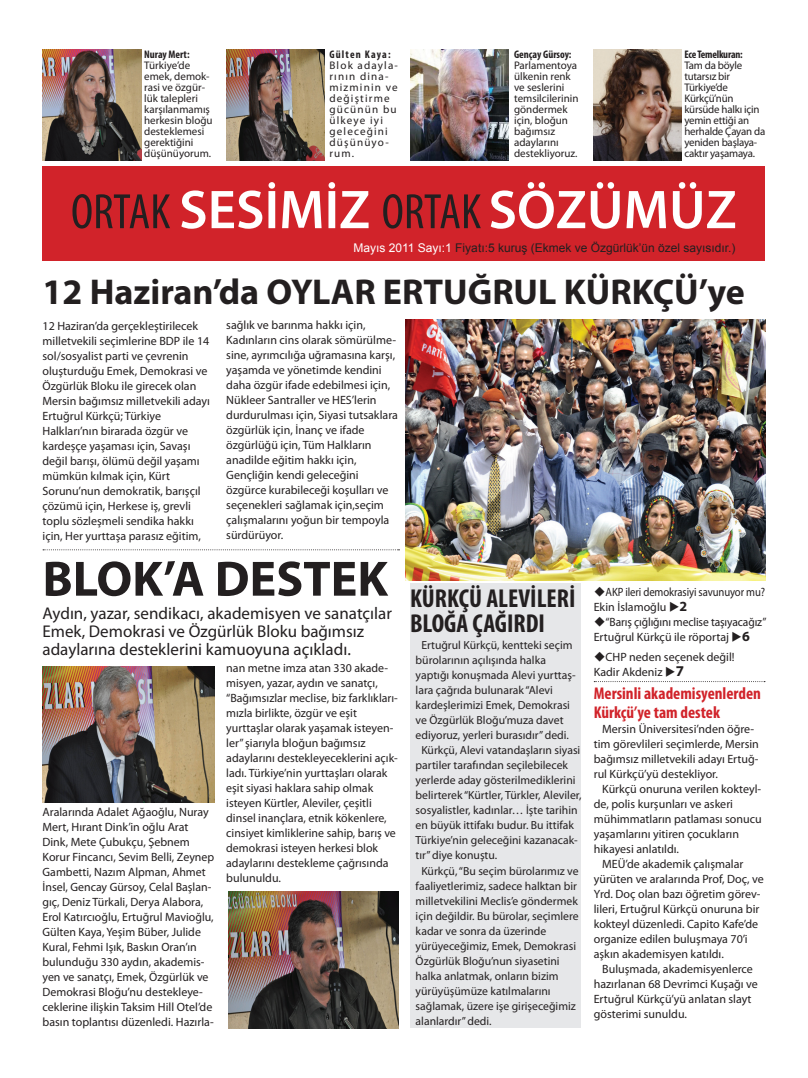
<style>
.page{position:relative;width:808px;height:1078px;background:#fff}
.page>*{position:absolute;margin:0;border:0;box-sizing:border-box;transform-origin:0 0}
.t1{font:600 55px "Myriad Pro";color:#fff}
.t2{font:700 50px "Myriad Pro";color:#231f20}
.t3{font:700 36px "Myriad Pro";color:#231f20}
.t4{font:700 condensed 26px/25px "Myriad Pro";color:#231f20}
.t5{font:17px/18px "Myriad Pro";color:#231f20}
.t6{font:700 condensed 17px/19px "Myriad Pro";color:#d1232a}
.t7{font:12px/15px "Myriad Pro";color:#231f20}
.t8{font:12px "Arial";color:#231f20}
.t9{font:12px/15px "Myriad Pro";color:#231f20;scale:.96 1}
.t10{font:12px/15px "Myriad Pro";color:#231f20;scale:.89 1}
.t11{font:11.7px "Myriad Pro";color:#231f20}
.t12{font:11px/11px "Myriad Pro";color:#231f20}
.t13{font:11px/11px "Myriad Pro";letter-spacing:-.02em;color:#231f20}
.t14{font:11px/11px "Myriad Pro";letter-spacing:.105em;color:#231f20}
.t15{font:700 condensed 11px "Myriad Pro";color:#231f20}
.t16{font:700 condensed 11px "Myriad Pro";letter-spacing:-.02em;color:#231f20}
.t17{font:700 condensed 11px "Myriad Pro";letter-spacing:.105em;color:#231f20}
.s1{font-weight:400;font-stretch:condensed;font-size:50px;color:#231f20}
.s2{color:#fff}
.s3{font-weight:700;font-size:14px}
.s4{font-weight:700;font-size:15px}
</style>
<div class="page">
<div style="left:410px;top:582px;width:171px;height:445px;background:#e6e7e9"></div>
<div style="left:42px;top:166px;width:723px;height:95px;background:#d1232a"></div>
<img style="left:405px;top:319px;width:360px;height:261px">
<img style="left:43px;top:50px;width:98px;height:111px">
<img style="left:226px;top:50px;width:99px;height:111px">
<img style="left:410px;top:50px;width:98px;height:111px">
<img style="left:594px;top:50px;width:87px;height:111px">
<img style="left:43px;top:666px;width:171px;height:136px">
<img style="left:228px;top:891px;width:170px;height:137px">
<svg style="left:43px;top:549px;width:356px;height:1px"></svg>
<svg style="left:594px;top:681px;width:171px;height:1px"></svg>
<p class="t15" style="left:144px;top:47px;width:47px">Nuray Mert:</p>
<p class="t12" style="left:144px;top:59px;width:70px">Türkiye’de emek, demok&shy;rasi ve özgür&shy;lük talepleri karşılanmamış herkesin bloğu desteklemesi gerektiğini düşünüyorum.</p>
<p class="t17" style="left:329px;top:47px;width:63px">Gülten Kaya:</p>
<p class="t14" style="left:329px;top:59px;width:70px">Blok adayla&shy;rının dina&shy;mizminin ve değiştirme gücünün bu ülkeye iyi geleceğini düşünüyo&shy;rum.</p>
<p class="t15" style="left:514px;top:47px;width:59px">Gençay Gürsoy:</p>
<p class="t12" style="left:514px;top:59px;width:66px">Parlamentoya ülkenin renk ve seslerini temsilcilerinin göndermek için, bloğun bağımsız adaylarını destekliyoruz.</p>
<p class="t16" style="left:684px;top:47px;width:60px">Ece Temelkuran:</p>
<p class="t13" style="left:684px;top:59px;width:82px">Tam da böyle tutarsız bir<br>Türkiye’de<br>Kürkçü’nün kürsüde halkı için yemin ettiği an herhalde Çayan da yeniden başlaya&shy;caktır yaşamaya.</p>
<h1 class="t1" style="left:71px;top:175px;width:667px"><span class="s1">ORTAK</span> SESİMİZ <span class="s1">ORTAK</span> SÖZÜMÜZ</h1>
<p class="t8" style="left:353px;top:240px;width:383px"><span class="s2">Mayıs 2011 Sayı:1</span> Fiyatı:5 kuruş (Ekmek ve Özgürlük’ün özel sayısıdır.)</p>
<h3 class="t3" style="left:43px;top:268px;width:704px">12 Haziran’da OYLAR ERTUĞRUL KÜRKÇÜ’ye</h3>
<p class="t7" style="left:43px;top:318px;width:169px">12 Haziran’da gerçekleştirilecek milletvekili seçimlerine BDP ile 14 sol/sosyalist parti ve çevrenin oluşturduğu Emek, Demokrasi ve<br>Özgürlük Bloku ile girecek olan<br>Mersin bağımsız milletvekili adayı<br>Ertuğrul Kürkçü; Türkiye<br>Halkları’nın birarada özgür ve kardeşçe yaşaması için, Savaşı değil barışı, ölümü değil yaşamı mümkün kılmak için, Kürt<br>Sorunu’nun demokratik, barışçıl çözümü için, Herkese iş, grevli toplu sözleşmeli sendika hakkı için, Her yurttaşa parasız eğitim,</p>
<p class="t7" style="left:226px;top:317px;width:173px">sağlık ve barınma hakkı için,<br>Kadınların cins olarak sömürülme&shy;sine, ayrımcılığa uğramasına karşı, yaşamda ve yönetimde kendini daha özgür ifade edebilmesi için,<br>Nükleer Santraller ve HES’lerin durdurulması için, Siyasi tutsaklara özgürlük için, İnanç ve ifade özgürlüğü için, Tüm Halkların anadilde eğitim hakkı için,<br>Gençliğin kendi geleceğini özgürce kurabileceği koşulları ve seçenekleri sağlamak için,seçim çalışmalarını yoğun bir tempoyla sürdürüyor.</p>
<h2 class="t2" style="left:43px;top:546px;width:347px">BLOK’A DESTEK</h2>
<h3 class="t5" style="left:43px;top:603px;width:351px">Aydın, yazar, sendikacı, akademisyen ve sanatçılar<br>Emek, Demokrasi ve Özgürlük Bloku bağımsız adaylarına desteklerini kamuoyuna açıkladı.</h3>
<p class="t7" style="left:43px;top:804px;width:173px">Aralarında Adalet Ağaoğlu, Nuray Mert, Hırant Dink’in oğlu Arat Dink, Mete Çubukçu, Şebnem Korur Fincancı, Sevim Belli, Zeynep Gambetti, Nazım Alpman, Ahmet İnsel, Gencay Gürsoy, Celal Başlan&shy;gıç, Deniz Türkali, Derya Alabora, Erol Katırcıoğlu, Ertuğrul Mavioğlu, Gülten Kaya, Yeşim Büber, Julide Kural, Fehmi Işık, Baskın Oran’ın bulunduğu 330 aydın, akademis&shy;yen ve sanatçı, Emek, Özgürlük ve Demokrasi Bloğu’nu destekleye&shy;ceklerine ilişkin Taksim Hill Otel’de basın toplantısı düzenledi. Hazırla-</p>
<p class="t7" style="left:226px;top:660px;width:173px">nan metne imza atan 330 akade&shy;misyen, yazar, aydın ve sanatçı, “Bağımsızlar meclise, biz farklıkları&shy;mızla birlikte, özgür ve eşit yurttaşlar olarak yaşamak isteyen&shy;ler” şiarıyla bloğun bağımsız adaylarını destekleyeceklerini açık&shy;ladı. Türkiye’nin yurttaşları olarak eşit siyasi haklara sahip olmak isteyen Kürtler, Aleviler, çeşitli dinsel inançlara, etnik kökenlere, cinsiyet kimliklerine sahip, barış ve demokrasi isteyen herkesi blok adaylarını destekleme çağrısında bulunuldu.</p>
<h3 class="t4" style="left:410px;top:585px;width:167px">KÜRKÇÜ ALEVİLERİ<br>BLOĞA ÇAĞIRDI</h3>
<p class="t11" style="left:421px;top:638px;width:153px">Ertuğrul Kürkçü, kentteki seçim</p>
<p class="t11" style="left:416px;top:653px;width:132px">bürolarının açılışında halka</p>
<p class="t11" style="left:416px;top:668px;width:161px">yaptığı konuşmada Alevi yurttaş-</p>
<p class="t11" style="left:416px;top:683px;width:139px">lara çağrıda bulunarak “Alevi</p>
<p class="t11" style="left:416px;top:698px;width:156px">kardeşlerimizi Emek, Demokrasi</p>
<p class="t11" style="left:416px;top:713px;width:149px">ve Özgürlük Bloğu’muza davet</p>
<p class="t11" style="left:416px;top:728px;width:155px">ediyoruz, yerleri burasıdır” dedi.</p>
<p class="t11" style="left:421px;top:743px;width:161px">Kürkçü, Alevi vatandaşların siyasi</p>
<p class="t11" style="left:416px;top:758px;width:154px">partiler tarafından seçilebilecek</p>
<p class="t11" style="left:416px;top:773px;width:161px">yerlerde aday gösterilmediklerini</p>
<p class="t11" style="left:416px;top:788px;width:167px">belirterek “Kürtler, Türkler, Aleviler,</p>
<p class="t11" style="left:416px;top:803px;width:163px">sosyalistler, kadınlar… İşte tarihin</p>
<p class="t11" style="left:416px;top:818px;width:160px">en büyük ittifakı budur. Bu ittifak</p>
<p class="t11" style="left:416px;top:833px;width:164px">Türkiye’nin geleceğini kazanacak-</p>
<p class="t11" style="left:416px;top:848px;width:83px">tır” diye konuştu.</p>
<p class="t11" style="left:421px;top:863px;width:159px">Kürkçü, “Bu seçim bürolarımız ve</p>
<p class="t11" style="left:416px;top:878px;width:163px">faaliyetlerimiz, sadece halktan bir</p>
<p class="t11" style="left:416px;top:893px;width:164px">milletvekilini Meclis’e göndermek</p>
<p class="t11" style="left:416px;top:908px;width:164px">için değildir. Bu bürolar, seçimlere</p>
<p class="t11" style="left:416px;top:923px;width:132px">kadar ve sonra da üzerinde</p>
<p class="t11" style="left:416px;top:938px;width:162px">yürüyeceğimiz, Emek, Demokrasi</p>
<p class="t11" style="left:416px;top:953px;width:146px">Özgürlük Bloğu’nun siyasetini</p>
<p class="t11" style="left:416px;top:968px;width:144px">halka anlatmak, onların bizim</p>
<p class="t11" style="left:416px;top:983px;width:137px">yürüyüşümüze katılmalarını</p>
<p class="t11" style="left:416px;top:998px;width:162px">sağlamak, üzere işe girişeceğimiz</p>
<p class="t11" style="left:416px;top:1013px;width:77px">alanlardır” dedi.</p>
<p class="t10" style="left:594px;top:583px;width:194px">◆AKP ileri demokrasiyi savunuyor mu?<br>Ekin İslamoğlu ◆<span class="s3">2</span></p>
<p class="t9" style="left:594px;top:613px;width:181px">◆“Barış çığlığını meclise taşıyacağız”<br>Ertuğrul Kürkçü ile röportaj ◆<span class="s3">6</span></p>
<p class="t7" style="left:594px;top:648px;width:142px">◆CHP neden seçenek değil!<br>Kadir Akdeniz ◆<span class="s4">7</span></p>
<h3 class="t6" style="left:594px;top:683px;width:169px">Mersinli akademisyenlerden<br>Kürkçü’ye tam destek</h3>
<p class="t7" style="left:594px;top:721px;width:167px;text-indent:8px">Mersin Üniversitesi’nden öğre&shy;tim görevlileri seçimlerde, Mersin bağımsız milletvekili adayı Ertuğ&shy;rul Kürkçü’yü destekliyor.</p>
<p class="t7" style="left:602px;top:781px;width:160px">Kürkçü onuruna verilen kokteyl-</p>
<p class="t7" style="left:594px;top:796px;width:141px">de, polis kurşunları ve askeri</p>
<p class="t7" style="left:594px;top:811px;width:170px">mühimmatların patlaması sonucu</p>
<p class="t7" style="left:594px;top:826px;width:147px">yaşamlarını yitiren çocukların</p>
<p class="t7" style="left:594px;top:841px;width:87px">hikayesi anlatıldı.</p>
<p class="t7" style="left:602px;top:856px;width:143px">MEÜ’de akademik çalışmalar</p>
<p class="t7" style="left:594px;top:871px;width:171px">yürüten ve aralarında Prof, Doç, ve</p>
<p class="t7" style="left:594px;top:886px;width:168px">Yrd. Doç olan bazı öğretim görev-</p>
<p class="t7" style="left:594px;top:901px;width:167px">lileri, Ertuğrul Kürkçü onuruna bir</p>
<p class="t7" style="left:594px;top:916px;width:166px">kokteyl düzenledi. Capito Kafe’de</p>
<p class="t7" style="left:594px;top:931px;width:156px">organize edilen buluşmaya 70’i</p>
<p class="t7" style="left:594px;top:946px;width:132px">aşkın akademisyen katıldı.</p>
<p class="t7" style="left:602px;top:961px;width:152px">Buluşmada, akademisyenlerce</p>
<p class="t7" style="left:594px;top:976px;width:166px">hazırlanan 68 Devrimci Kuşağı ve</p>
<p class="t7" style="left:594px;top:991px;width:159px">Ertuğrul Kürkçü’yü anlatan slayt</p>
<p class="t7" style="left:594px;top:1006px;width:95px">gösterimi sunuldu.</p>
</div>
